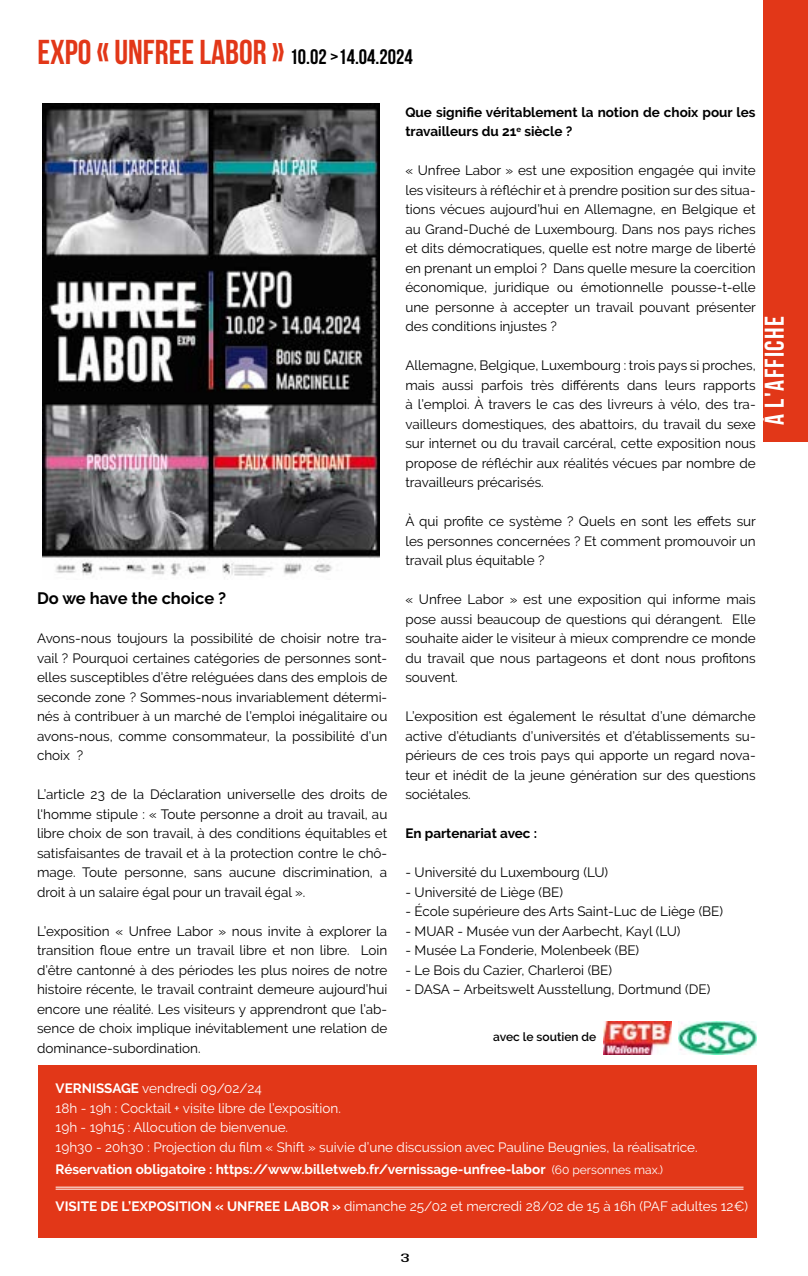
<style>
.page{position:relative;width:808px;height:1276px;background:#fff}
.page>*{position:absolute;margin:0;border:0;box-sizing:border-box;transform-origin:0 0}
.t1{font:700 34.5px "Bebas Neue";color:#e23718}
.t2{font:700 27px "Bebas Neue";letter-spacing:.05em;color:#fff}
.t3{font:700 16.5px "Raleway";color:#000}
.t4{font:13.5px/19.5px "Raleway";color:#000;text-align:justify}
.t5{font:13.5px/19.5px "Raleway";color:#fff}
.t6{font:700 13.5px "Raleway";color:#fff}
.t7{font:700 13.5px/19.5px "Raleway";color:#000}
.t8{font:600 12px "Raleway";color:#000}
.t9{font:12px "Bebas Neue";color:#000;scale:2 1}
.s1{font-size:21px;color:#000}
.s2{font-weight:700}
.s3{font-weight:400;font-size:12px}
</style>
<div class="page">
<div style="left:38px;top:1065px;width:719px;height:172px;background:#e23718"></div>
<hr style="left:56px;top:1186px;width:687px;height:1px;background:#fff">
<hr style="left:56px;top:1188px;width:687px;height:1px;background:#fff">
<img style="left:604px;top:1021px;width:67px;height:33px">
<img style="left:678px;top:1021px;width:78px;height:33px">
<img style="left:43px;top:103px;width:336px;height:475px">
<div style="left:763px;top:0;width:45px;height:442px;background:#e23718"></div>
<h1 class="t1" style="left:37px;top:33px;width:377px">EXPO « UNFREE LABOR » <span class="s1">10.02 &gt;14.04.2024</span></h1>
<p class="t3" style="left:37px;top:589px;width:191px">Do we have the choice ?</p>
<p class="t4" style="left:37px;top:628px;width:352px">Avons-nous toujours la possibilité de choisir notre tra&shy;vail ? Pourquoi certaines catégories de personnes sont&shy;elles susceptibles d’être reléguées dans des emplois de seconde zone ? Sommes-nous invariablement détermi&shy;nés à contribuer à un marché de l’emploi inégalitaire ou avons-nous, comme consommateur, la possibilité d’un choix ?</p>
<p class="t4" style="left:37px;top:784px;width:352px">L’article 23 de la Déclaration universelle des droits de l'homme stipule : « Toute personne a droit au travail, au libre choix de son travail, à des conditions équitables et satisfaisantes de travail et à la protection contre le chô&shy;mage. Toute personne, sans aucune discrimination, a droit à un salaire égal pour un travail égal ».</p>
<p class="t4" style="left:37px;top:921px;width:352px">L’exposition « Unfree Labor » nous invite à explorer la transition floue entre un travail libre et non libre. Loin d’être cantonné à des périodes les plus noires de notre histoire récente, le travail contraint demeure aujourd’hui encore une réalité. Les visiteurs y apprendront que l’ab&shy;sence de choix implique inévitablement une relation de dominance-subordination.</p>
<p class="t7" style="left:405px;top:102px;width:352px">Que signifie véritablement la notion de choix pour les travailleurs du 21<sup>e</sup> siècle ?</p>
<p class="t4" style="left:405px;top:161px;width:352px">« Unfree Labor » est une exposition engagée qui invite les visiteurs à réfléchir et à prendre position sur des situa&shy;tions vécues aujourd’hui en Allemagne, en Belgique et au Grand-Duché de Luxembourg. Dans nos pays riches et dits démocratiques, quelle est notre marge de liberté en prenant un emploi ? Dans quelle mesure la coercition économique, juridique ou émotionnelle pousse-t-elle une personne à accepter un travail pouvant présenter des conditions injustes ?</p>
<p class="t4" style="left:405px;top:356px;width:352px">Allemagne, Belgique, Luxembourg : trois pays si proches, mais aussi parfois très différents dans leurs rapports à l’emploi. À travers le cas des livreurs à vélo, des tra&shy;vailleurs domestiques, des abattoirs, du travail du sexe sur internet ou du travail carcéral, cette exposition nous propose de réfléchir aux réalités vécues par nombre de travailleurs précarisés.</p>
<p class="t4" style="left:405px;top:512px;width:352px">À qui profite ce système ? Quels en sont les effets sur les personnes concernées ? Et comment promouvoir un travail plus équitable ?</p>
<p class="t4" style="left:405px;top:590px;width:352px">« Unfree Labor » est une exposition qui informe mais pose aussi beaucoup de questions qui dérangent. Elle souhaite aider le visiteur à mieux comprendre ce monde du travail que nous partageons et dont nous profitons souvent.</p>
<p class="t4" style="left:405px;top:707px;width:352px">L’exposition est également le résultat d’une démarche active d’étudiants d’universités et d’établissements su&shy;périeurs de ces trois pays qui apporte un regard nova&shy;teur et inédit de la jeune génération sur des questions sociétales.</p>
<p class="t7" style="left:405px;top:824px;width:133px">En partenariat avec :</p>
<p class="t4" style="left:405px;top:863px;width:204px">- Université du Luxembourg (LU)</p>
<p class="t4" style="left:405px;top:882px;width:159px">- Université de Liège (BE)</p>
<p class="t4" style="left:405px;top:901px;width:319px">- École supérieure des Arts Saint-Luc de Liège (BE)</p>
<p class="t4" style="left:405px;top:921px;width:277px">- MUAR - Musée vun der Aarbecht, Kayl (LU)</p>
<p class="t4" style="left:405px;top:940px;width:235px">- Musée La Fonderie, Molenbeek (BE)</p>
<p class="t4" style="left:405px;top:960px;width:208px">- Le Bois du Cazier, Charleroi (BE)</p>
<p class="t4" style="left:405px;top:979px;width:306px">- DASA – Arbeitswelt Ausstellung, Dortmund (DE)</p>
<h2 class="t2" style="left:760px;top:425px;width:111px;rotate:-90deg">À L'AFFICHE</h2>
<p class="t8" style="left:493px;top:1030px;width:105px">avec le soutien de</p>
<p class="t5" style="left:56px;top:1079px;width:643px"><span class="s2">VERNISSAGE</span> vendredi 09/02/24<br>18h - 19h : Cocktail + visite libre de l’exposition.<br>19h - 19h15 : Allocution de bienvenue.<br>19h30 - 20h30 : Projection du film « Shift » suivie d’une discussion avec Pauline Beugnies, la réalisatrice.</p>
<p class="t6" style="left:56px;top:1161px;width:609px">Réservation obligatoire : https://www.billetweb.fr/vernissage-unfree-labor <span class="s3">(60 personnes max.)</span></p>
<p class="t5" style="left:56px;top:1196px;width:694px"><span class="s2">VISITE DE L’EXPOSITION « UNFREE LABOR »</span> dimanche 25/02 et mercredi 28/02 de 15 à 16h (PAF adultes 12€)</p>
<p class="t9" style="left:400px;top:1251px;width:6px">3</p>
</div>
